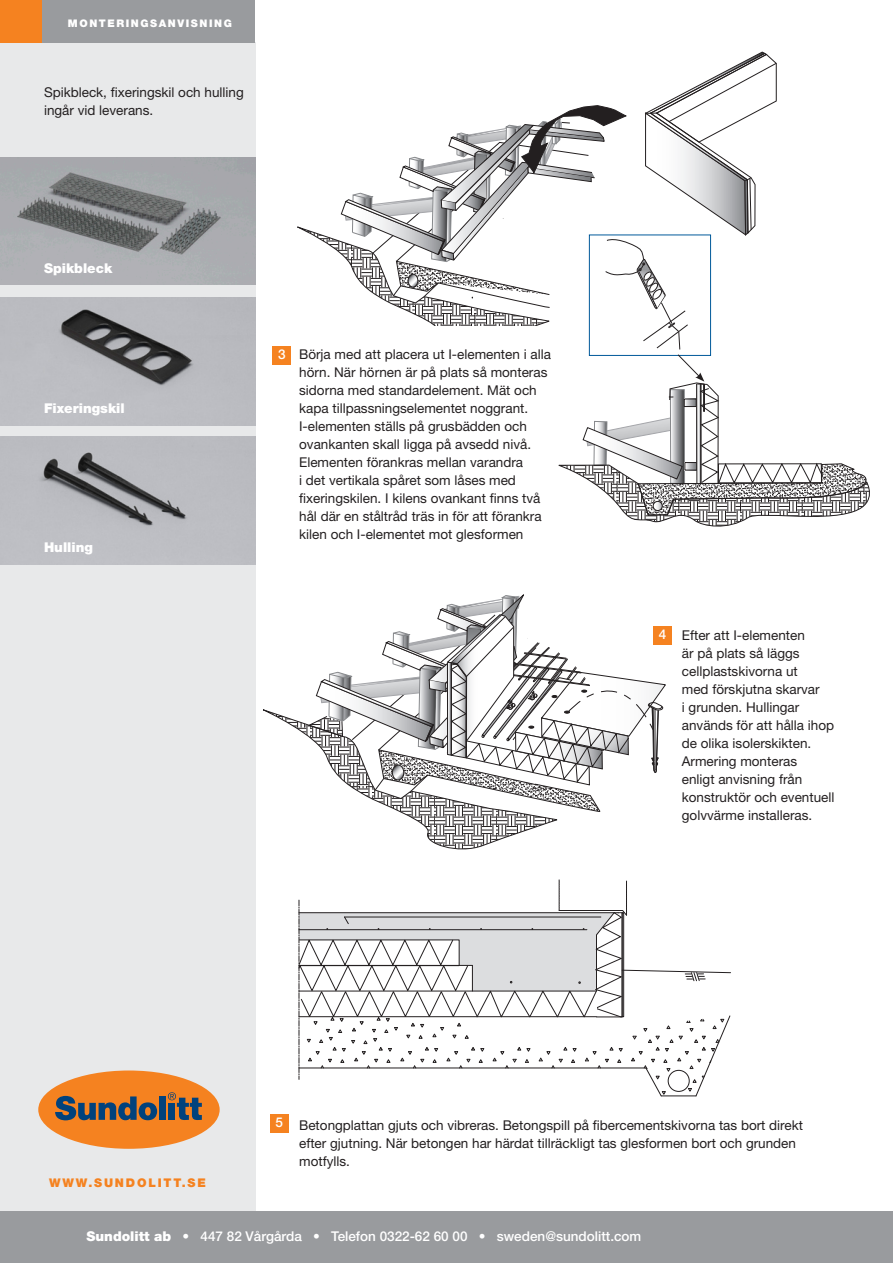
<style>
.page{position:relative;width:893px;height:1263px;background:#fff}
.page>*{position:absolute;margin:0;border:0;box-sizing:border-box;transform-origin:0 0}
.t1{font:13.5px/18px "Helvetica Neue";color:#231f20}
.Brödtext{font:500 13.5px "Helvetica Neue";color:#fff}
.t2{font:900 13.5px "Helvetica Neue";color:#fff}
.Mellanrubrik{font:900 12px "Helvetica Neue";letter-spacing:.15em;color:#f58220}
.Mellanrubrik-2{font:900 10.5px "Helvetica Neue";letter-spacing:.15em;color:#fff}
.s1{font-weight:900}
</style>
<div class="page">
<div style="left:0;top:43px;width:255px;height:1171px;background:#e8e9ea"></div>
<div style="left:0;top:0;width:43px;height:43px;background:#f58220"></div>
<div style="left:0;top:1212px;width:893px;height:51px;background:#999b9e"></div>
<div style="left:43px;top:0;width:212px;height:43px;background:#999b9e"></div>
<div style="left:38px;top:1070px;width:182px;height:79px;background:#f58220;border-radius:50%"></div>
<svg style="left:55px;top:1096px;width:102px;height:24px"></svg>
<div style="left:159px;top:1096px;width:7px;height:24px;background:#01427c"></div>
<svg style="left:168px;top:1092px;width:34px;height:28px"></svg>
<svg style="left:263px;top:594px;width:403px;height:256px"></svg>
<img style="left:0;top:157px;width:255px;height:128px">
<img style="left:0;top:298px;width:255px;height:127px">
<img style="left:0;top:437px;width:255px;height:127px">
<svg style="left:299px;top:880px;width:432px;height:217px"></svg>
<hr style="left:299px;top:1016px;width:298px;height:1px;background:#231f20">
<hr style="left:299px;top:991px;width:297px;height:1px;background:#231f20">
<svg style="left:297px;top:52px;width:573px;height:475px"></svg>
<div style="left:273px;top:346px;width:18px;height:19px;background:#f58220"></div>
<div style="left:653px;top:626px;width:19px;height:19px;background:#f58220"></div>
<div style="left:270px;top:1114px;width:19px;height:19px;background:#f58220"></div>
<p class="Mellanrubrik-2" style="left:68px;top:17px;width:165px">MONTERINGSANVISNING</p>
<p class="t1" style="left:44px;top:83px;width:201px">Spikbleck, fixeringskil och hulling ingår vid leverans.</p>
<p class="t2" style="left:44px;top:260px;width:70px">SPIKBLECK</p>
<p class="t2" style="left:44px;top:400px;width:82px">FIXERINGSKIL</p>
<p class="t2" style="left:44px;top:539px;width:51px">HULLING</p>
<p class="Brödtext" style="left:278px;top:346px;width:9px">3</p>
<p class="t1" style="left:299px;top:345px;width:253px">Börja med att placera ut I-elementen i alla hörn. När hörnen är på plats så monteras sidorna med standardelement. Mät och kapa tillpassningselementet noggrant.<br>I-elementen ställs på grusbädden och ovankanten skall ligga på avsedd nivå.<br>Elementen förankras mellan varandra<br>i det vertikala spåret som låses med fixeringskilen. I kilens ovankant finns två hål där en ståltråd träs in för att förankra kilen och I-elementet mot glesformen</p>
<p class="Brödtext" style="left:659px;top:626px;width:9px">4</p>
<p class="t1" style="left:682px;top:626px;width:154px">Efter att I-elementen<br>är på plats så läggs cellplastskivorna ut<br>med förskjutna skarvar<br>i grunden. Hullingar används för att hålla ihop de olika isolerskikten.<br>Armering monteras<br>enligt anvisning från konstruktör och eventuell golvvärme installeras.</p>
<p class="Mellanrubrik" style="left:49px;top:1175px;width:158px">WWW.SUNDOLITT.SE</p>
<p class="Brödtext" style="left:276px;top:1114px;width:9px">5</p>
<p class="t1" style="left:299px;top:1116px;width:505px">Betongplattan gjuts och vibreras. Betongspill på fibercementskivorna tas bort direkt efter gjutning. När betongen har härdat tillräckligt tas glesformen bort och grunden motfylls.</p>
<p class="Brödtext" style="left:87px;top:1228px;width:556px"><span class="s1">SUNDOLITT AB</span> • 447 82 Vårgårda • Telefon 0322-62 60 00 • sweden@sundolitt.com</p>
</div>
